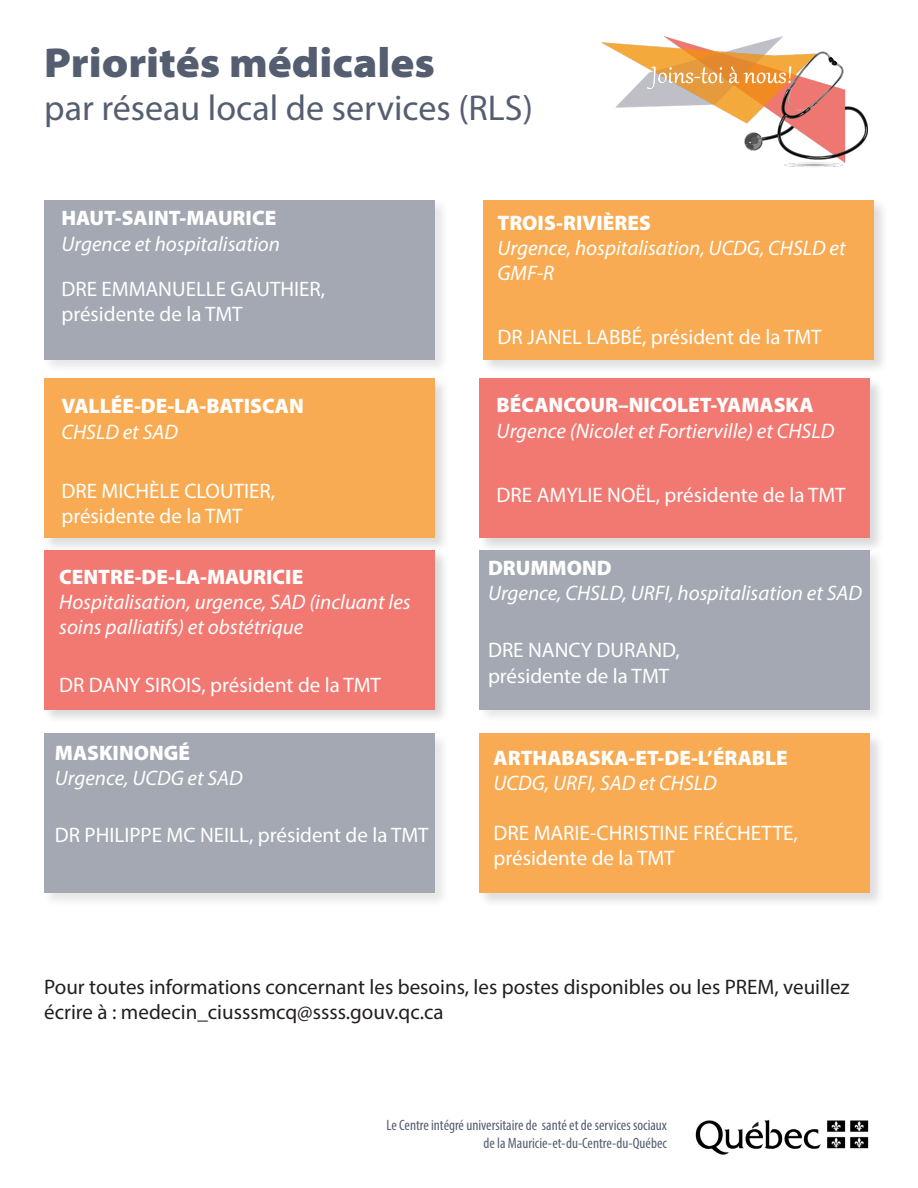
<style>
.page{position:relative;width:918px;height:1188px;background:#fff}
.page>*{position:absolute;margin:0;border:0;box-sizing:border-box;transform-origin:0 0}
.t1{font:900 semi-expanded 42px "Myriad Pro";color:#555e71}
.t2{font:36px "Myriad Pro";color:#555e71}
.t3{font:21px/25.2px "Myriad Pro";color:#fff}
.t4{font:italic 21px/25.2px "Myriad Pro";color:#fff}
.t5{font:900 21px "Myriad Pro";color:#fff}
.t6{font:21px/25.2px "Myriad Pro";color:#231f20}
.t7{font:condensed 15px/18px "Myriad Pro";color:#555e71;text-align:right}
</style>
<div class="page">
<img style="left:695px;top:1120px;width:174px;height:35px">
<img style="left:601px;top:36px;width:267px;height:131px">
<div style="left:478px;top:732px;width:407px;height:176px;background:#231f20;opacity:.2"></div>
<div style="left:479px;top:734px;width:391px;height:159px;background:#f8ab52"></div>
<div style="left:478px;top:377px;width:408px;height:176px;background:#231f20;opacity:.22"></div>
<div style="left:479px;top:378px;width:391px;height:160px;background:#f27872"></div>
<div style="left:43px;top:732px;width:407px;height:176px;background:#f3f3f3"></div>
<div style="left:44px;top:734px;width:391px;height:159px;background:#a3a8b2"></div>
<div style="left:43px;top:199px;width:407px;height:176px;background:#f5f5f5"></div>
<div style="left:44px;top:200px;width:391px;height:160px;background:#a3a8b2"></div>
<div style="left:43px;top:548px;width:407px;height:176px;background:#231f20;opacity:.22"></div>
<div style="left:44px;top:550px;width:391px;height:160px;background:#f27872"></div>
<div style="left:478px;top:549px;width:407px;height:176px;background:#231f20;opacity:.2"></div>
<div style="left:479px;top:550px;width:391px;height:160px;background:#a3a8b2"></div>
<div style="left:43px;top:377px;width:407px;height:176px;background:#231f20;opacity:.2"></div>
<div style="left:44px;top:378px;width:391px;height:160px;background:#f8ab52"></div>
<div style="left:481px;top:199px;width:408px;height:176px;background:#231f20;opacity:.2"></div>
<div style="left:483px;top:200px;width:391px;height:160px;background:#f8ab52"></div>
<p class="t1" style="left:44px;top:34px;width:392px">Priorités médicales</p>
<p class="t2" style="left:44px;top:86px;width:490px">par réseau local de services (RLS)</p>
<p class="t5" style="left:61px;top:204px;width:216px">HAUT-SAINT-MAURICE</p>
<p class="t4" style="left:61px;top:231px;width:220px">Urgence et hospitalisation</p>
<p class="t3" style="left:61px;top:276px;width:265px">DRE EMMANUELLE GAUTHIER, présidente de la TMT</p>
<p class="t5" style="left:61px;top:392px;width:244px">VALLÉE-DE-LA-BATISCAN</p>
<p class="t4" style="left:61px;top:419px;width:118px">CHSLD et SAD</p>
<p class="t3" style="left:61px;top:478px;width:215px">DRE MICHÈLE CLOUTIER, présidente de la TMT</p>
<p class="t5" style="left:59px;top:563px;width:246px">CENTRE-DE-LA-MAURICIE</p>
<p class="t4" style="left:59px;top:589px;width:353px">Hospitalisation, urgence, SAD (incluant les soins palliatifs) et obstétrique</p>
<p class="t3" style="left:59px;top:672px;width:323px">DR DANY SIROIS, président de la TMT</p>
<p class="t5" style="left:55px;top:739px;width:137px">MASKINONGÉ</p>
<p class="t4" style="left:55px;top:765px;width:189px">Urgence, UCDG et SAD</p>
<p class="t3" style="left:55px;top:822px;width:375px">DR PHILIPPE MC NEILL, président de la TMT</p>
<p class="t5" style="left:498px;top:209px;width:155px">TROIS-RIVIÈRES</p>
<p class="t4" style="left:498px;top:235px;width:350px">Urgence, hospitalisation, UCDG, CHSLD et<br>GMF-R</p>
<p class="t3" style="left:498px;top:324px;width:326px">DR JANEL LABBÉ, président de la TMT</p>
<p class="t5" style="left:497px;top:391px;width:318px">BÉCANCOUR–NICOLET-YAMASKA</p>
<p class="t4" style="left:497px;top:418px;width:339px">Urgence (Nicolet et Fortierville) et CHSLD</p>
<p class="t3" style="left:497px;top:482px;width:351px">DRE AMYLIE NOËL, présidente de la TMT</p>
<p class="t5" style="left:488px;top:554px;width:125px">DRUMMOND</p>
<p class="t4" style="left:488px;top:580px;width:376px">Urgence, CHSLD, URFI, hospitalisation et SAD</p>
<p class="t3" style="left:488px;top:637px;width:193px">DRE NANCY DURAND, présidente de la TMT</p>
<p class="t5" style="left:494px;top:744px;width:296px">ARTHABASKA-ET-DE-L’ÉRABLE</p>
<p class="t4" style="left:494px;top:770px;width:225px">UCDG, URFI, SAD et CHSLD</p>
<p class="t3" style="left:494px;top:820px;width:306px">DRE MARIE-CHRISTINE FRÉCHETTE, présidente de la TMT</p>
<p class="t6" style="left:44px;top:974px;width:807px">Pour toutes informations concernant les besoins, les postes disponibles ou les PREM, veuillez écrire à : medecin_ciusssmcq@ssss.gouv.qc.ca</p>
<p class="t7" style="left:387px;top:1116px;width:282px">Le Centre intégré universitaire de santé et de services sociaux de la Mauricie-et-du-Centre-du-Québec</p>
</div>
